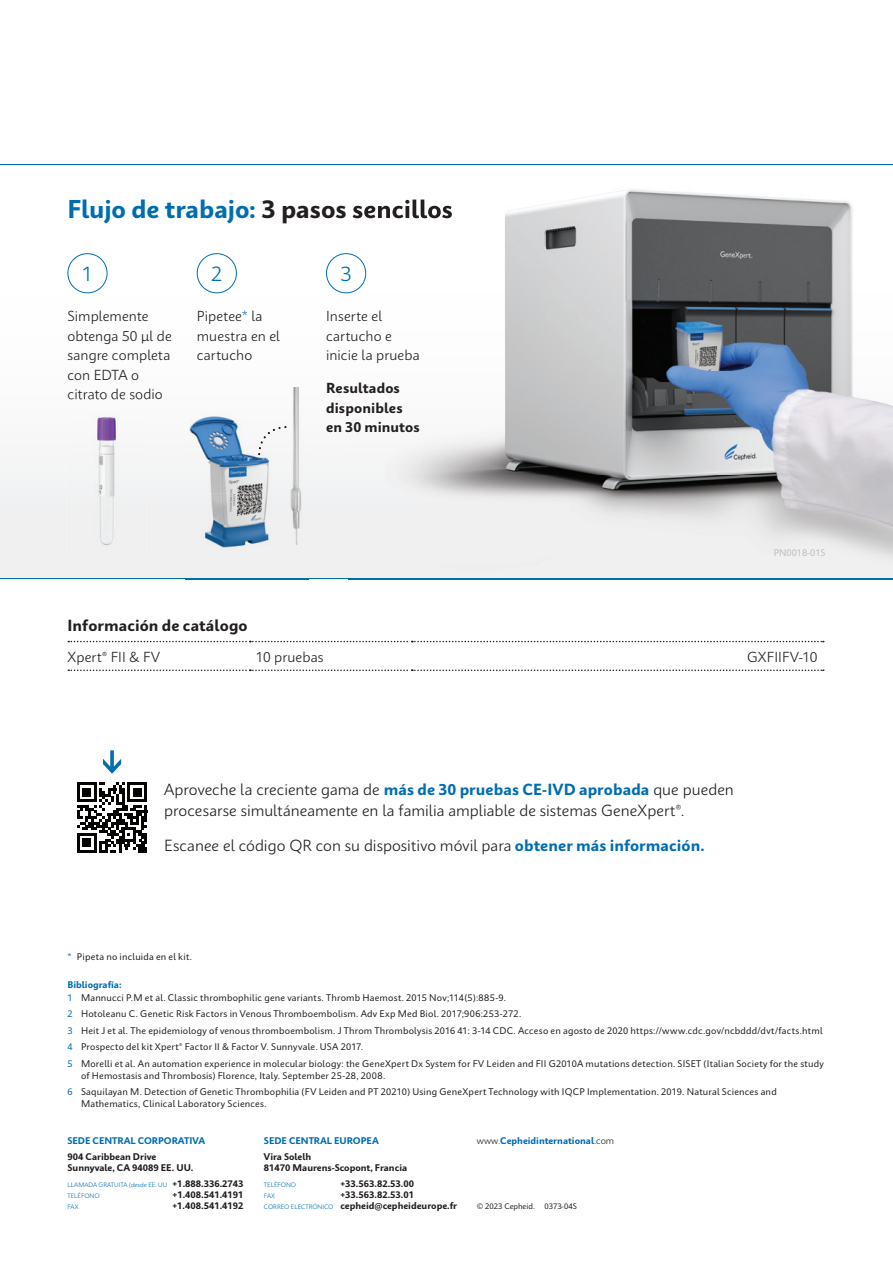
<style>
.page{position:relative;width:893px;height:1263px;background:#fff}
.page>*{position:absolute;margin:0;border:0;box-sizing:border-box;transform-origin:0 0}
.t1{font:700 24px "Cepheid Sans Pro";letter-spacing:-.005em;color:#006db1}
.t2{font:300 19.5px "Cepheid Sans Pro";color:#006db1}
.t3{font:300 15px/21px "Cepheid Sans Pro";color:#231f20}
.t4{font:700 15px "Cepheid Sans Pro";letter-spacing:.005em;color:#231f20}
.t5{font:300 13.5px/19.5px "Cepheid Sans Pro";letter-spacing:.005em;color:#231f20}
.t6{font:700 13.5px/19.5px "Cepheid Sans Pro";letter-spacing:.005em;color:#231f20}
.t7{font:9px/16.5px "Cepheid Sans Pro";letter-spacing:.02em;color:#231f20}
.t8{font:700 9px/10.8px "Cepheid Sans Pro";color:#231f20}
.t9{font:700 9px "Cepheid Sans Pro";color:#006db1}
.t10{font:9px "Cepheid Sans Pro";color:#bcbdc0}
.t11{font:7.5px "Cepheid Sans Pro";color:#231f20}
.t12{font:300 6px/10.8px "Cepheid Sans Pro";color:#006db1}
.s1{color:#231f20}
.s2{color:#006db1}
.s3{font-weight:700;color:#006db1}
.s4{font-weight:300;color:#231f20}
.s5{font-weight:700;font-size:9px;color:#231f20}
.s6{font-weight:300;font-size:6px;color:#006db1}
</style>
<div class="page">
<svg style="left:68px;top:641px;width:756px;height:1px"></svg>
<svg style="left:68px;top:669px;width:756px;height:2px"></svg>
<svg style="left:103px;top:750px;width:18px;height:24px"></svg>
<svg style="left:0;top:253px;width:349px;height:325px"></svg>
<svg style="left:68px;top:389px;width:94px;height:10px"></svg>
<hr style="left:0;top:164px;width:893px;height:1px;background:#006db1">
<hr style="left:0;top:578px;width:893px;height:1px;background:#006db1">
<img style="left:349px;top:189px;width:544px;height:389px">
<img style="left:349px;top:200px;width:103px;height:23px">
<div style="left:197px;top:253px;width:40px;height:40px;border:1px solid #006db1;border-radius:50%"></div>
<div style="left:326px;top:253px;width:40px;height:40px;border:1px solid #006db1;border-radius:50%"></div>
<div style="left:68px;top:253px;width:39px;height:40px;border:1px solid #006db1;border-radius:50%"></div>
<img style="left:290px;top:387px;width:13px;height:20px">
<img style="left:66px;top:398px;width:80px;height:154px">
<img style="left:68px;top:398px;width:78px;height:1px">
<img style="left:185px;top:407px;width:123px;height:173px">
<img style="left:258px;top:426px;width:28px;height:29px">
<svg style="left:77px;top:782px;width:70px;height:71px"></svg>
<hr style="left:77px;top:850px;width:20px;height:3px;background:#040503">
<div style="left:83px;top:839px;width:8px;height:8px;background:#040503"></div>
<h1 class="t1" style="left:68px;top:193px;width:387px">Flujo de trabajo: <span class="s1">3 pasos sencillos</span></h1>
<h2 class="t2" style="left:82px;top:261px;width:13px">1</h2>
<h2 class="t2" style="left:211px;top:261px;width:13px">2</h2>
<h2 class="t2" style="left:341px;top:261px;width:13px">3</h2>
<h3 class="t5" style="left:68px;top:306px;width:106px">Simplemente obtenga 50 μl de sangre completa con EDTA o citrato de sodio</h3>
<h3 class="t5" style="left:197px;top:306px;width:85px">Pipetee<span class="s2">*</span> la muestra en el cartucho</h3>
<h3 class="t5" style="left:326px;top:306px;width:95px">Inserte el cartucho e inicie la prueba</h3>
<h3 class="t6" style="left:326px;top:378px;width:95px">Resultados disponibles en 30 minutos</h3>
<h3 class="t4" style="left:68px;top:615px;width:182px">Información de catálogo</h3>
<p class="t10" style="left:774px;top:546px;width:53px">PN0018-01S</p>
<h3 class="t5" style="left:68px;top:646px;width:94px">Xpert® FII &amp; FV</h3>
<h3 class="t5" style="left:256px;top:646px;width:69px">10 pruebas</h3>
<h3 class="t5" style="left:747px;top:646px;width:72px">GXFIIFV-10</h3>
<h3 class="t3" style="left:164px;top:779px;width:571px">Aproveche la creciente gama de <span class="s3">más de 30 pruebas CE-IVD aprobada</span> que pueden procesarse simultáneamente en la familia ampliable de sistemas GeneXpert®.</h3>
<h3 class="t3" style="left:164px;top:834px;width:542px">Escanee el código QR con su dispositivo móvil para <span class="s3">obtener más información.</span></h3>
<p class="t7" style="left:68px;top:948px;width:126px"><span class="s2">*</span> Pipeta no incluida en el kit.</p>
<p class="t7" style="left:68px;top:977px;width:440px;line-height:13px"><span class="s3">Bibliografía:<br></span><span class="s2">1</span> Mannucci P.M et al. Classic thrombophilic gene variants. Thromb Haemost. 2015 Nov;114(5):885-9.</p>
<p class="t7" style="left:68px;top:1005px;width:758px"><span class="s2">2</span> Hotoleanu C. Genetic Risk Factors in Venous Thromboembolism. Adv Exp Med Biol. 2017;906:253-272.<br><span class="s2">3</span> Heit J et al. The epidemiology of venous thromboembolism. J Throm Thrombolysis 2016 41: 3-14 CDC. Acceso en agosto de 2020 https://www.cdc.gov/ncbddd/dvt/facts.html <span class="s2">4</span> Prospecto del kit Xpert® Factor II &amp; Factor V. Sunnyvale. USA 2017.<br><span class="s2">5</span> Morelli et al. An automation experience in molecular biology: the GeneXpert Dx System for FV Leiden and FII G2010A mutations detection. SISET (Italian Society for the study</p>
<p class="t7" style="left:68px;top:1067px;width:711px;text-indent:14px">of Hemostasis and Thrombosis) Florence, Italy. September 25-28, 2008.<br><span class="s2">6</span> Saquilayan M. Detection of Genetic Thrombophilia (FV Leiden and PT 20210) Using GeneXpert Technology with IQCP Implementation. 2019. Natural Sciences and</p>
<p class="t7" style="left:81px;top:1095px;width:187px">Mathematics, Clinical Laboratory Sciences.</p>
<p class="t9" style="left:477px;top:1134px;width:139px"><span class="s4">www.</span>Cepheidinternational<span class="s4">.com</span></p>
<p class="t9" style="left:68px;top:1134px;width:139px">SEDE CENTRAL CORPORATIVA</p>
<p class="t8" style="left:68px;top:1151px;width:127px">904 Caribbean Drive<br>Sunnyvale, CA 94089 EE. UU.</p>
<p class="t12" style="left:68px;top:1179px;width:178px">LLAMADA GRATUITA (desde EE. UU <span class="s5">+1.888.336.2743<br></span>TELÉFONO</p>
<p class="t9" style="left:264px;top:1134px;width:116px">SEDE CENTRAL EUROPEA</p>
<p class="t8" style="left:264px;top:1151px;width:145px">Vira Solelh<br>81470 Maurens-Scopont, Francia</p>
<p class="t12" style="left:264px;top:1179px;width:34px">TELÉFONO</p>
<p class="t8" style="left:340px;top:1178px;width:75px">+33.563.82.53.00</p>
<p class="t12" style="left:264px;top:1190px;width:13px">FAX</p>
<p class="t8" style="left:264px;top:1189px;width:195px;text-indent:77px">+33.563.82.53.01<br><span class="s6">CORREO ELECTRÓNICO</span> cepheid@cepheideurope.fr</p>
<p class="t8" style="left:173px;top:1189px;width:73px">+1.408.541.4191</p>
<p class="t12" style="left:68px;top:1201px;width:13px">FAX</p>
<p class="t8" style="left:172px;top:1200px;width:73px">+1.408.541.4192</p>
<p class="t11" style="left:477px;top:1201px;width:60px">© 2023 Cepheid.</p>
<p class="t11" style="left:544px;top:1201px;width:34px">0373-04S</p>
</div>
